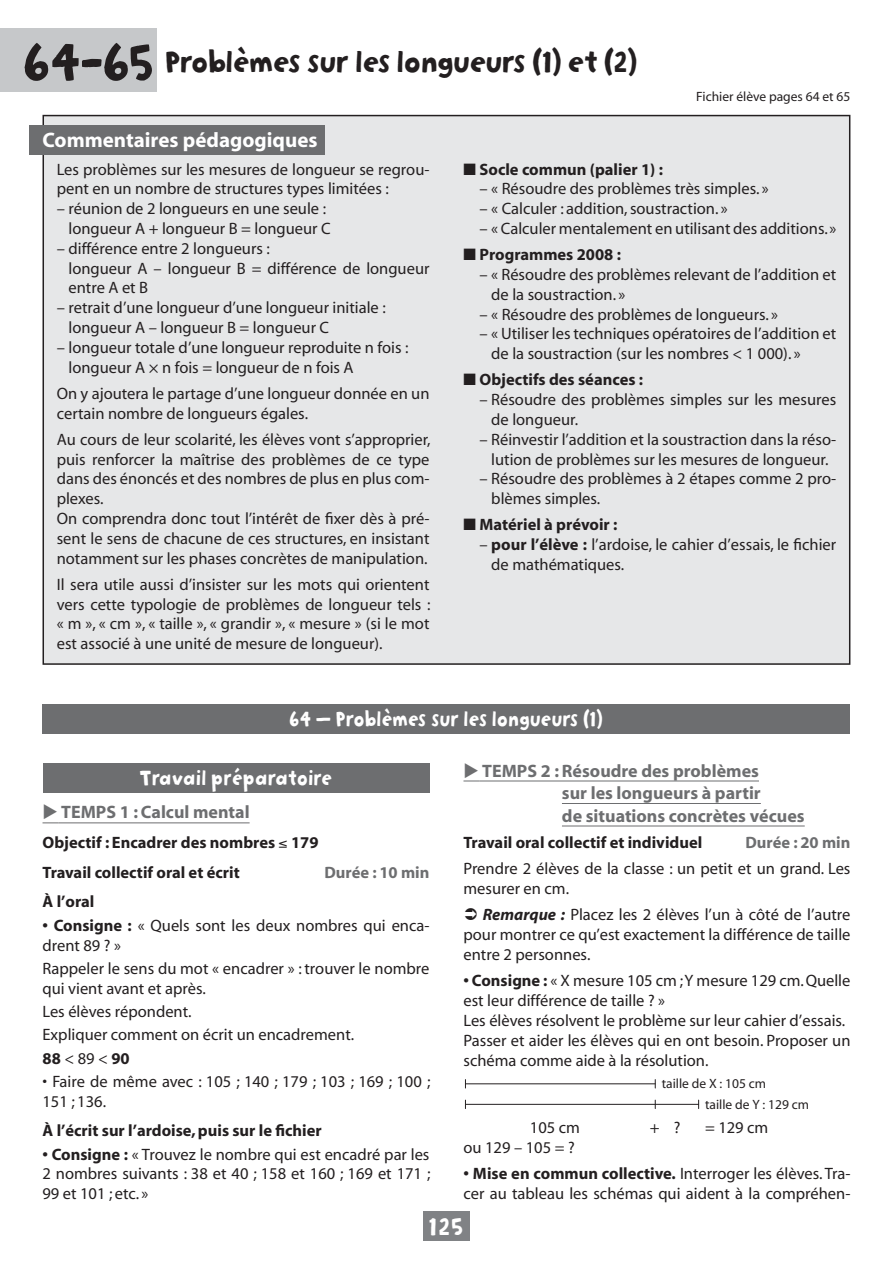
<style>
.page{position:relative;width:893px;height:1263px;background:#fff}
.page>*{position:absolute;margin:0;border:0;box-sizing:border-box;transform-origin:0 0}
.t1{font:60px "Slappy Inline";color:#231f20}
.t2{font:34.5px "Slappy Inline";letter-spacing:-.04em;color:#231f20}
.t3{font:28.5px "Slappy Inline";color:#fff}
.t4{font:24px "Slappy Inline";letter-spacing:-.02em;color:#fff;scale:.92 1}
.t5{font:700 21px "Myriad";color:#fff}
.t6{font:700 18px/22.5px "Myriad";color:#6d6e70}
.t7{font:16.5px/19.8px "Myriad";color:#231f20}
.t8{font:700 16.5px/29.7px "Myriad";color:#231f20}
.t9{font:700 16.5px "Myriad";color:#6d6e70}
.t10{font:13.5px/20.5px "Myriad";color:#231f20}
.s1{font-weight:700}
.s2{font-weight:700;font-style:italic}
</style>
<div class="page">
<div style="left:43px;top:116px;width:807px;height:548px;background:#e6e7e8"></div>
<hr style="left:58px;top:822px;width:192px;height:1px;background:#6d6e70">
<div style="left:43px;top:763px;width:386px;height:29px;background:#6d6e70"></div>
<hr style="left:479px;top:780px;width:280px;height:1px;background:#6d6e70">
<hr style="left:562px;top:803px;width:199px;height:1px;background:#6d6e70">
<hr style="left:562px;top:825px;width:243px;height:1px;background:#6d6e70">
<div style="left:0;top:28px;width:156px;height:64px;background:#c6c8ca"></div>
<div style="left:30px;top:125px;width:295px;height:30px;background:#6d6e70"></div>
<div style="left:423px;top:1211px;width:47px;height:30px;background:#808285"></div>
<div style="left:43px;top:704px;width:807px;height:30px;background:#6d6e70"></div>
<hr style="left:465px;top:1083px;width:190px;height:1px;background:#231f20">
<hr style="left:465px;top:1104px;width:234px;height:1px;background:#231f20">
<svg style="left:43px;top:822px;width:15px;height:1px"></svg>
<svg style="left:463px;top:780px;width:16px;height:1px"></svg>
<h1 class="t1" style="left:23px;top:24px;width:135px">64-65</h1>
<h2 class="t2" style="left:165px;top:40px;width:475px">Problèmes sur les longueurs (1) et (2)</h2>
<p class="t5" style="left:43px;top:132px;width:277px">Commentaires pédagogiques</p>
<p class="t10" style="left:696px;top:87px;width:156px">Fichier élève pages 64 et 65</p>
<p class="t7" style="left:57px;top:160px;width:374px">Les problèmes sur les mesures de longueur se regrou&shy;pent en un nombre de structures types limitées :</p>
<p class="t7" style="left:57px;top:200px;width:275px;text-align:right">– réunion de 2 longueurs en une seule : longueur A + longueur B = longueur C</p>
<p class="t7" style="left:69px;top:240px;width:362px;text-indent:-12px">– différence entre 2 longueurs :<br>longueur A – longueur B = différence de longueur entre A et B</p>
<p class="t7" style="left:69px;top:299px;width:319px;text-indent:-12px">– retrait d’une longueur d’une longueur initiale : longueur A – longueur B = longueur C</p>
<p class="t7" style="left:69px;top:339px;width:341px;text-indent:-12px">– longueur totale d’une longueur reproduite n fois : longueur A × n fois = longueur de n fois A</p>
<p class="t7" style="left:57px;top:385px;width:374px">On y ajoutera le partage d’une longueur donnée en un certain nombre de longueurs égales.</p>
<p class="t7" style="left:57px;top:431px;width:375px">Au cours de leur scolarité, les élèves vont s’approprier, puis renforcer la maîtrise des problèmes de ce type dans des énoncés et des nombres de plus en plus com&shy;plexes.<br>On comprendra donc tout l’intérêt de fixer dès à pré&shy;sent le sens de chacune de ces structures, en insistant notamment sur les phases concrètes de manipulation.</p>
<p class="t7" style="left:57px;top:576px;width:375px;text-align:justify">Il sera utile aussi d’insister sur les mots qui orientent vers cette typologie de problèmes de longueur tels : « m », « cm », « taille », « grandir », « mesure » (si le mot est associé à une unité de mesure de longueur).</p>
<p class="t8" style="left:463px;top:155px;width:201px">■ Socle commun (palier 1) :</p>
<p class="t7" style="left:480px;top:180px;width:291px">– « Résoudre des problèmes très simples. »</p>
<p class="t7" style="left:480px;top:200px;width:250px">– « Calculer : addition, soustraction. »</p>
<p class="t7" style="left:480px;top:220px;width:358px">– « Calculer mentalement en utilisant des additions. »</p>
<p class="t8" style="left:463px;top:241px;width:159px">■ Programmes 2008 :</p>
<p class="t7" style="left:491px;top:266px;width:346px;text-indent:-12px">– « Résoudre des problèmes relevant de l’addition et de la soustraction. »</p>
<p class="t7" style="left:480px;top:305px;width:300px">– « Résoudre des problèmes de longueurs. »</p>
<p class="t7" style="left:491px;top:325px;width:346px;text-indent:-12px">– « Utiliser les techniques opératoires de l’addition et de la soustraction (sur les nombres &lt; 1 000). »</p>
<p class="t8" style="left:463px;top:366px;width:181px">■ Objectifs des séances :</p>
<p class="t7" style="left:491px;top:391px;width:346px;text-indent:-12px">– Résoudre des problèmes simples sur les mesures de longueur.</p>
<p class="t7" style="left:480px;top:431px;width:358px;text-align:center">– Réinvestir l’addition et la soustraction dans la réso&shy;lution de problèmes sur les mesures de longueur.</p>
<p class="t7" style="left:491px;top:470px;width:346px;text-indent:-12px">– Résoudre des problèmes à 2 étapes comme 2 pro&shy;blèmes simples.</p>
<p class="t8" style="left:463px;top:511px;width:156px">■ Matériel à prévoir :</p>
<p class="t7" style="left:491px;top:536px;width:346px;text-indent:-12px">– <span class="s1">pour l’élève :</span> l’ardoise, le cahier d’essais, le fichier de mathématiques.</p>
<h3 class="t4" style="left:289px;top:704px;width:343px">64 – Problèmes sur les longueurs (1)</h3>
<h3 class="t4" style="left:140px;top:762px;width:211px">Travail préparatoire</h3>
<p class="t6" style="left:61px;top:802px;width:190px">TEMPS 1 : Calcul mental</p>
<p class="t8" style="left:43px;top:829px;width:277px">Objectif : Encadrer des nombres ≤ 179<br>Travail collectif oral et écrit</p>
<p class="t9" style="left:324px;top:866px;width:107px">Durée : 10 min</p>
<p class="t8" style="left:43px;top:888px;width:53px">À l’oral</p>
<p class="t7" style="left:43px;top:916px;width:388px"><span class="s1">• Consigne :</span> « Quels sont les deux nombres qui enca&shy;drent 89 ? »</p>
<p class="t7" style="left:43px;top:960px;width:388px">Rappeler le sens du mot « encadrer » : trouver le nombre qui vient avant et après.</p>
<p class="t7" style="left:43px;top:1001px;width:313px;line-height:23.2px">Les élèves répondent.<br>Expliquer comment on écrit un encadrement.<br><span class="s1">88</span> &lt; 89 &lt; <span class="s1">90</span></p>
<p class="t7" style="left:43px;top:1073px;width:389px">• Faire de même avec : 105 ; 140 ; 179 ; 103 ; 169 ; 100 ;<br>151 ; 136.</p>
<p class="t8" style="left:43px;top:1117px;width:281px">À l’écrit sur l’ardoise, puis sur le fichier</p>
<p class="t7" style="left:43px;top:1145px;width:389px;text-align:justify"><span class="s1">• Consigne :</span> « Trouvez le nombre qui est encadré par les 2 nombres suivants : 38 et 40 ; 158 et 160 ; 169 et 171 ; 99 et 101 ; etc. »</p>
<p class="t6" style="left:562px;top:761px;width:244px;text-indent:-80px">TEMPS 2 : Résoudre des problèmes<br>sur les longueurs à partir<br>de situations concrètes vécues</p>
<p class="t8" style="left:463px;top:829px;width:240px">Travail oral collectif et individuel</p>
<p class="t9" style="left:745px;top:836px;width:107px">Durée : 20 min</p>
<p class="t7" style="left:463px;top:860px;width:388px">Prendre 2 élèves de la classe : un petit et un grand. Les mesurer en cm.</p>
<p class="t7" style="left:463px;top:906px;width:388px;text-align:justify;text-indent:19px"><span class="s2">Remarque :</span> Placez les 2 élèves l’un à côté de l’autre pour montrer ce qu’est exactement la différence de taille entre 2 personnes.</p>
<p class="t7" style="left:463px;top:972px;width:388px"><span class="s1">• Consigne :</span> « X mesure 105 cm ; Y mesure 129 cm. Quelle est leur différence de taille ? »<br>Les élèves résolvent le problème sur leur cahier d’essais.<br>Passer et aider les élèves qui en ont besoin. Proposer un schéma comme aide à la résolution.</p>
<p class="t10" style="left:705px;top:1074px;width:106px;text-indent:-43px">taille de X : 105 cm<br>taille de Y : 129 cm</p>
<p class="t7" style="left:530px;top:1119px;width:52px">105 cm</p>
<p class="t7" style="left:650px;top:1119px;width:32px">+ ?</p>
<p class="t7" style="left:705px;top:1119px;width:65px">= 129 cm</p>
<p class="t7" style="left:463px;top:1139px;width:113px">ou 129 – 105 = ?</p>
<p class="t7" style="left:463px;top:1165px;width:388px"><span class="s1">• Mise en commun collective.</span> Interroger les élèves. Tra&shy;cer au tableau les schémas qui aident à la compréhen-</p>
<h3 class="t3" style="left:429px;top:1209px;width:37px">125</h3>
</div>
